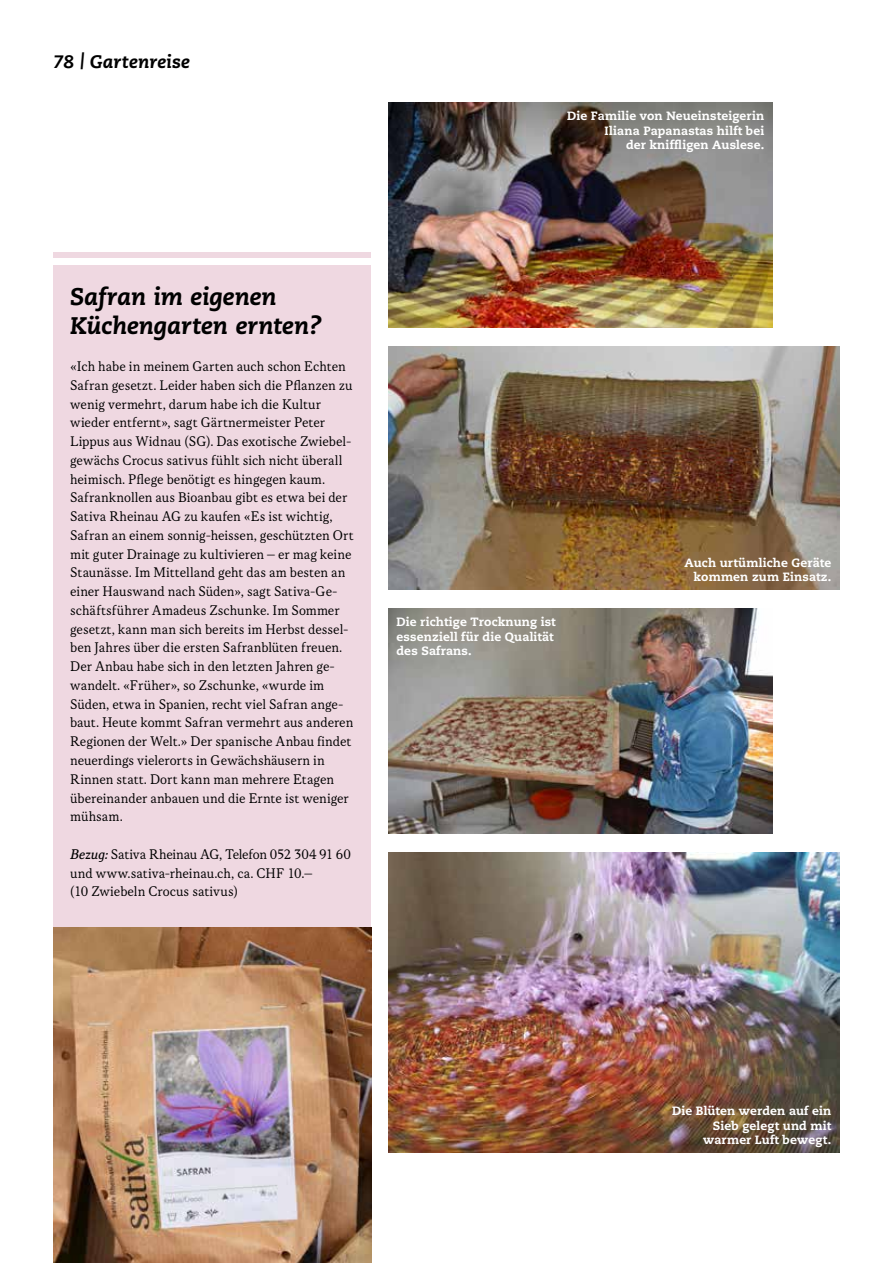
<style>
.page{position:relative;width:893px;height:1263px;background:#fff}
.page>*{position:absolute;margin:0;border:0;box-sizing:border-box;transform-origin:0 0}
.t1{font:italic 800 24px/28.8px "Caecilia";color:#000}
.t2{font:italic 800 18px "Caecilia";letter-spacing:.01em;color:#000}
.t3{font:15px/18.8px "Korpus A";letter-spacing:-.005em;color:#000}
.t4{font:800 12px/14.4px "Caecilia";letter-spacing:.01em;color:#fff;text-align:right}
.s1{font-family:"Korpus B12"}
</style>
<div class="page">
<img style="left:388px;top:102px;width:385px;height:225px">
<img style="left:388px;top:346px;width:452px;height:244px">
<img style="left:388px;top:609px;width:385px;height:225px">
<img style="left:388px;top:852px;width:452px;height:300px">
<div style="left:53px;top:252px;width:318px;height:694px;background:#efd8e1"></div>
<div style="left:53px;top:259px;width:318px;height:6px;background:#fff"></div>
<img style="left:53px;top:927px;width:318px;height:336px">
<p class="t2" style="left:53px;top:51px;width:138px">78 <sup>|</sup> Gartenreise</p>
<p class="t4" style="left:567px;top:109px;width:199px">Die Familie von Neueinsteigerin<br>Iliana Papanastas hilft bei<br>der kniffligen Auslese.</p>
<h1 class="t1" style="left:70px;top:282px;width:253px">Safran im eigenen<br>Küchengarten ernten?</h1>
<p class="t3" style="left:70px;top:357px;width:285px">«Ich habe in meinem Garten auch schon Echten Safran gesetzt. Leider haben sich die Pflanzen zu wenig vermehrt, darum habe ich die Kultur wieder entfernt», sagt Gärtnermeister Peter Lippus aus Widnau (SG). Das exotische Zwiebel&shy;gewächs Crocus sativus fühlt sich nicht überall heimisch. Pflege benötigt es hingegen kaum.<br>Safranknollen aus Bioanbau gibt es etwa bei der Sativa Rheinau AG zu kaufen «Es ist wichtig, Safran an einem sonnig-heissen, geschützten Ort mit guter Drainage zu kultivieren – er mag keine Staunässe. Im Mittelland geht das am besten an einer Hauswand nach Süden», sagt Sativa-Ge&shy;schäftsführer Amadeus Zschunke. Im Sommer gesetzt, kann man sich bereits im Herbst dessel&shy;ben Jahres über die ersten Safranblüten freuen.<br>Der Anbau habe sich in den letzten Jahren ge&shy;wandelt. «Früher», so Zschunke, «wurde im Süden, etwa in Spanien, recht viel Safran ange&shy;baut. Heute kommt Safran vermehrt aus anderen Regionen der Welt.» Der spanische Anbau findet neuerdings vielerorts in Gewächshäusern in Rinnen statt. Dort kann man mehrere Etagen übereinander anbauen und die Ernte ist weniger mühsam.</p>
<p class="t3" style="left:70px;top:845px;width:282px"><span class="s1">Bezug:</span> Sativa Rheinau AG, Telefon 052 304 91 60 und www.sativa-rheinau.ch, ca. CHF 10.–<br>(10 Zwiebeln Crocus sativus)</p>
<p class="t4" style="left:396px;top:615px;width:161px;text-align:left">Die richtige Trocknung ist essenziell für die Qualität des Safrans.</p>
<p class="t4" style="left:685px;top:556px;width:148px">Auch urtümliche Geräte kommen zum Einsatz.</p>
<p class="t4" style="left:672px;top:1104px;width:161px">Die Blüten werden auf ein<br>Sieb gelegt und mit warmer Luft bewegt.</p>
</div>
